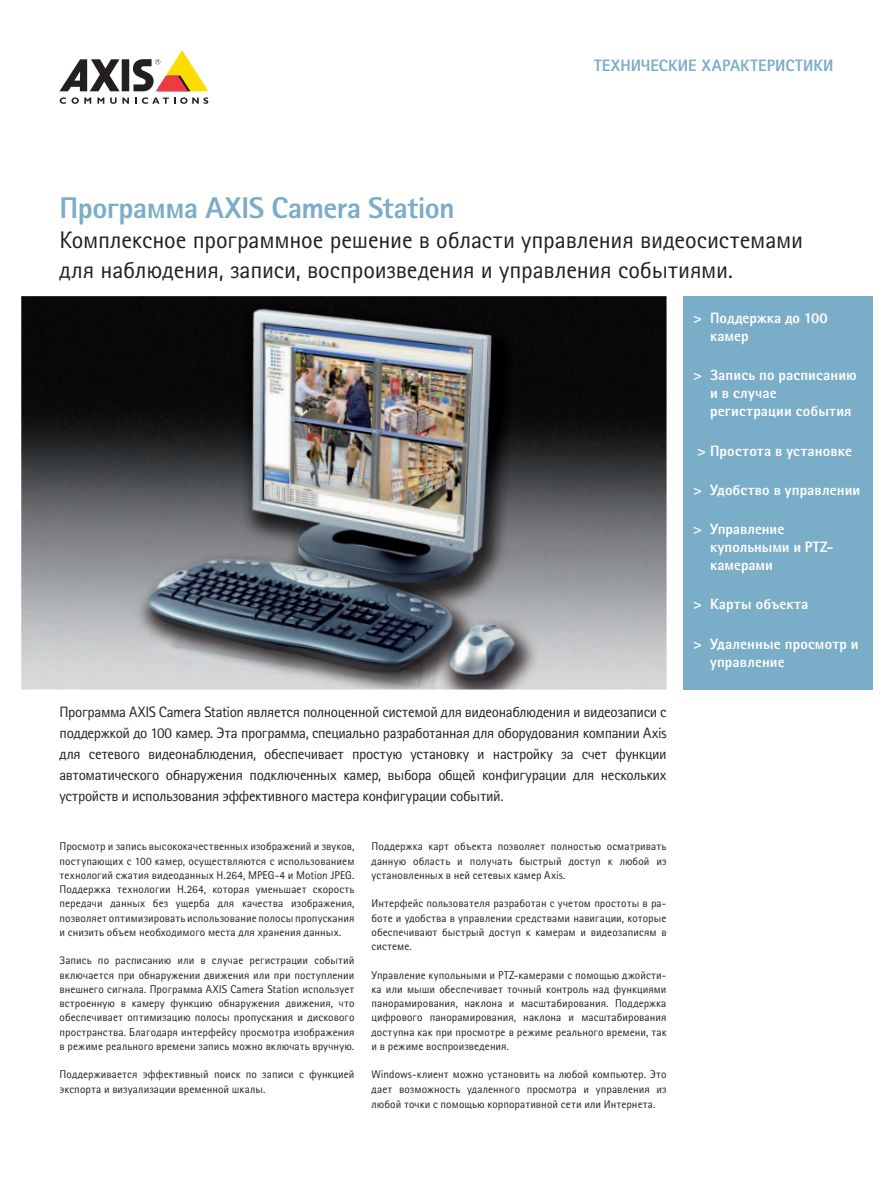
<style>
.page{position:relative;width:893px;height:1191px;background:#fff}
.page>*{position:absolute;margin:0;border:0;box-sizing:border-box;transform-origin:0 0}
.t1{font:800 30px "Rotis Sans Cyrillic";letter-spacing:-.02em;color:#7aadc8}
.t2{font:24px/30px "Rotis Sans Cyrillic";letter-spacing:-.005em;color:#231f20}
.t3{font:800 16.5px "Rotis Sans Cyrillic";letter-spacing:.075em;color:#7aadc8}
.t4{font:15px/21px "Rotis Sans Cyrillic";letter-spacing:-.025em;color:#231f20;text-align:justify}
.t5{font:800 15px/18px "Rotis Sans Cyrillic";letter-spacing:.005em;color:#fff}
.t6{font:11.25px/14.2px "Rotis Sans Cyrillic";letter-spacing:.01em;color:#231f20;text-align:justify}
</style>
<div class="page">
<div style="left:122px;top:59px;width:7px;height:32px;background:#231f20"></div>
<svg style="left:60px;top:59px;width:60px;height:32px"></svg>
<svg style="left:133px;top:50px;width:75px;height:41px"></svg>
<svg style="left:60px;top:97px;width:31px;height:7px"></svg>
<svg style="left:97px;top:98px;width:7px;height:6px"></svg>
<svg style="left:110px;top:98px;width:19px;height:6px"></svg>
<svg style="left:135px;top:97px;width:73px;height:7px"></svg>
<div style="left:684px;top:296px;width:189px;height:393px;background:#7aadc8"></div>
<img style="left:21px;top:296px;width:645px;height:393px">
<h3 class="t3" style="left:594px;top:55px;width:241px">Технические характеристики</h3>
<h1 class="t1" style="left:60px;top:189px;width:397px">Программа AXIS Camera Station</h1>
<h2 class="t2" style="left:60px;top:225px;width:745px">Комплексное программное решение в области управления видеосистемами для наблюдения, записи, воспроизведения и управления событиями.</h2>
<h3 class="t5" style="left:710px;top:309px;width:119px;text-indent:-17px">&gt; Поддержка до 100 камер</h3>
<h3 class="t5" style="left:710px;top:366px;width:148px;text-indent:-17px">&gt; Запись по расписанию и в случае регистрации события</h3>
<h3 class="t5" style="left:697px;top:441px;width:156px">&gt; Простота в установке</h3>
<h3 class="t5" style="left:693px;top:480px;width:169px">&gt; Удобство в управлении</h3>
<h3 class="t5" style="left:710px;top:520px;width:125px;text-indent:-17px">&gt; Управление купольными и PTZ&shy;камерами</h3>
<h3 class="t5" style="left:693px;top:595px;width:117px">&gt; Карты объекта</h3>
<h3 class="t5" style="left:710px;top:634px;width:150px;text-indent:-17px">&gt; Удаленные просмотр и управление</h3>
<p class="t4" style="left:60px;top:701px;width:609px">Программа AXIS Camera Station является полноценной системой для видеонаблюдения и видеозаписи с поддержкой до 100 камер. Эта программа, специально разработанная для оборудования компании Axis для сетевого видеонаблюдения, обеспечивает простую установку и настройку за счет функции автоматического обнаружения подключенных камер, выбора общей конфигурации для нескольких устройств и использования эффективного мастера конфигурации событий.</p>
<p class="t6" style="left:60px;top:839px;width:296px">Просмотр и запись высококачественных изображений и звуков, поступающих с 100 камер, осуществляются с использованием технологий сжатия видеоданных H.264, MPEG-4 и Motion JPEG.<br>Поддержка технологии H.264, которая уменьшает скорость передачи данных без ущерба для качества изображения, позволяет оптимизировать использование полосы пропускания и снизить объем необходимого места для хранения данных.</p>
<p class="t6" style="left:60px;top:953px;width:297px">Запись по расписанию или в случае регистрации событий включается при обнаружении движения или при поступлении внешнего сигнала. Программа AXIS Camera Station использует встроенную в камеру функцию обнаружения движения, что обеспечивает оптимизацию полосы пропускания и дискового пространства. Благодаря интерфейсу просмотра изображения в режиме реального времени запись можно включать вручную.</p>
<p class="t6" style="left:60px;top:1067px;width:296px">Поддерживается эффективный поиск по записи с функцией экспорта и визуализации временной шкалы.</p>
<p class="t6" style="left:372px;top:839px;width:296px">Поддержка карт объекта позволяет полностью осматривать данную область и получать быстрый доступ к любой из установленных в ней сетевых камер Axis.</p>
<p class="t6" style="left:372px;top:896px;width:296px">Интерфейс пользователя разработан с учетом простоты в ра&shy;боте и удобства в управлении средствами навигации, которые обеспечивают быстрый доступ к камерам и видеозаписям в системе.</p>
<p class="t6" style="left:372px;top:967px;width:296px">Управление купольными и PTZ-камерами с помощью джойсти&shy;ка или мыши обеспечивает точный контроль над функциями панорамирования, наклона и масштабирования. Поддержка цифрового панорамирования, наклона и масштабирования доступна как при просмотре в режиме реального времени, так и в режиме воспроизведения.</p>
<p class="t6" style="left:372px;top:1067px;width:296px;line-height:14.7px">Windows-клиент можно установить на любой компьютер. Это дает возможность удаленного просмотра и управления из любой точки с помощью корпоративной сети или Интернета.</p>
</div>
